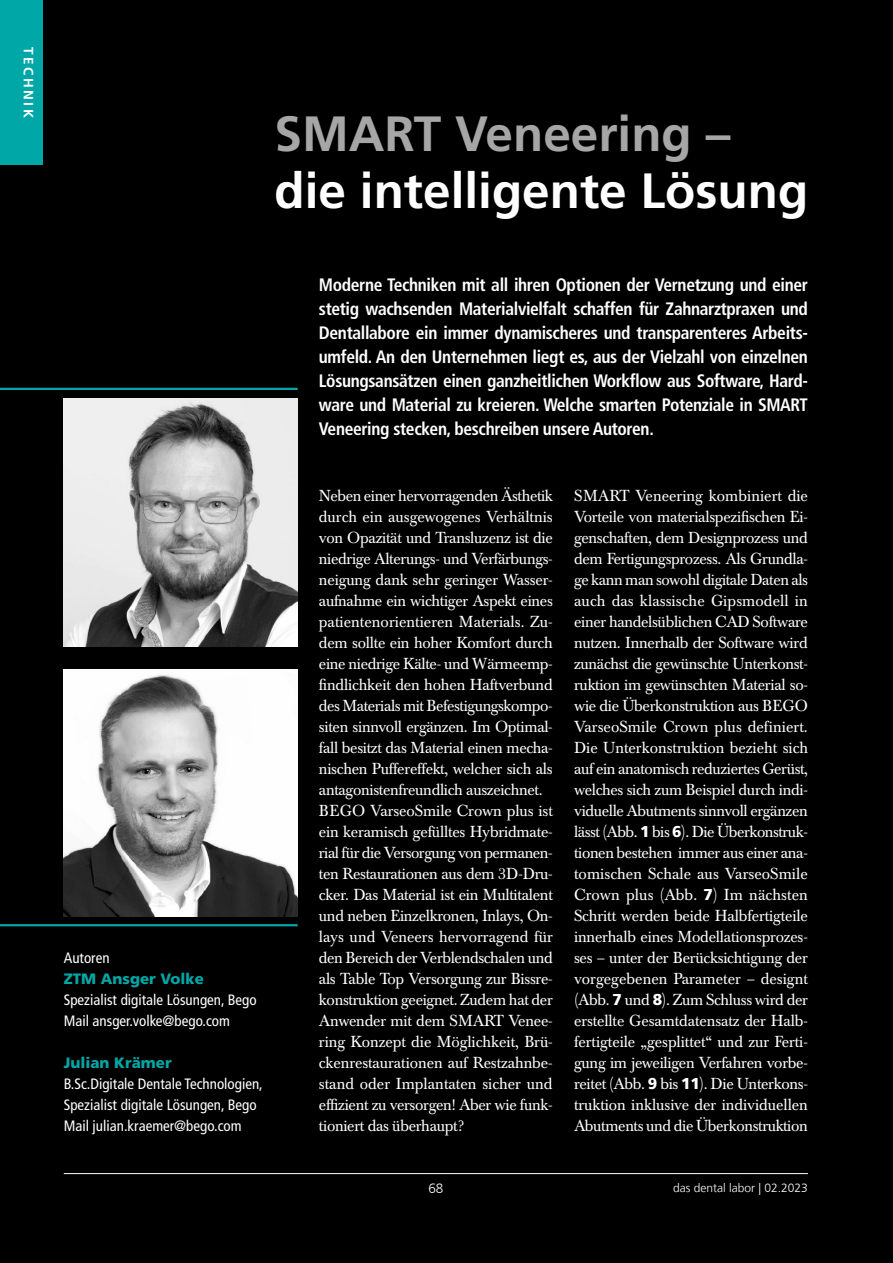
<style>
.page{position:relative;width:893px;height:1263px;background:#000}
.page>*{position:absolute;margin:0;border:0;box-sizing:border-box;transform-origin:0 0}
.t1{font:700 49.5px "Frutiger LT Std";color:#fff}
.t2{font:700 49.5px "Frutiger LT Std";color:#a6a6a7}
.t3{font:700 condensed 18px/24px "Frutiger LT Std";letter-spacing:-.02em;color:#fff;text-align:justify}
.t4{font:15.75px/21px "Baskerville BE";letter-spacing:-.02em;color:#fff}
.t5{font:condensed 15px/21px "Frutiger LT Std";color:#fff}
.t6{font:900 15px "Frutiger LT Std";color:#00a7a7}
.t7{font:700 13.5px "Frutiger LT Std";letter-spacing:.18em;color:#fff}
.t8{font:300 13.5px "Frutiger LT Com";color:#fff}
.t9{font:300 12px "Frutiger LT Com";color:#fff}
.s1{font-family:"Frutiger LT Std";font-weight:900}
</style>
<div class="page">
<hr style="left:64px;top:1173px;width:744px;height:1px;background:#fff">
<div style="left:0;top:0;width:43px;height:165px;background:#00a7a7"></div>
<hr style="left:0;top:924px;width:298px;height:2px;background:#00a7a7">
<hr style="left:0;top:388px;width:298px;height:2px;background:#00a7a7">
<img style="left:64px;top:669px;width:234px;height:247px">
<img style="left:64px;top:399px;width:234px;height:247px">
<p class="t7" style="left:37px;top:47px;width:72px;rotate:90deg">TECHNIK</p>
<h1 class="t2" style="left:275px;top:104px;width:457px">SMART Veneering –</h1>
<h1 class="t1" style="left:275px;top:161px;width:535px">die intelligente Lösung</h1>
<p class="t5" style="left:64px;top:948px;width:47px">Autoren</p>
<p class="t6" style="left:64px;top:970px;width:142px">ZTM Ansger Volke</p>
<p class="t5" style="left:64px;top:990px;width:194px">Spezialist digitale Lösungen, Bego<br>Mail ansger.volke@bego.com</p>
<p class="t6" style="left:64px;top:1054px;width:109px">Julian Krämer</p>
<p class="t5" style="left:64px;top:1074px;width:201px">B.Sc.Digitale Dentale Technologien,<br>Spezialist digitale Lösungen, Bego<br>Mail julian.kraemer@bego.com</p>
<p class="t3" style="left:319px;top:273px;width:490px">Moderne Techniken mit all ihren Optionen der Vernetzung und einer stetig wachsenden Materialvielfalt schaffen für Zahnarztpraxen und Dentallabore ein immer dynamischeres und transparenteres Arbeits&shy;umfeld. An den Unternehmen liegt es, aus der Vielzahl von einzelnen Lösungsansätzen einen ganzheitlichen Workflow aus Software, Hard&shy;ware und Material zu kreieren. Welche smarten Potenziale in SMART Veneering stecken, beschreiben unsere Autoren.</p>
<p class="t4" style="left:319px;top:486px;width:235px">Neben einer hervorragenden Ästhetik durch ein ausgewogenes Verhältnis von Opazität und Transluzenz ist die niedrige Alterungs- und Verfärbungs&shy;neigung dank sehr geringer Wasser&shy;aufnahme ein wichtiger Aspekt eines patientenorientieren Materials. Zu&shy;dem sollte ein hoher Komfort durch eine niedrige Kälte- und Wärmeemp&shy;findlichkeit den hohen Haftverbund des Materials mit Befestigungskompo&shy;siten sinnvoll ergänzen. Im Optimal&shy;fall besitzt das Material einen mecha&shy;nischen Puffereffekt, welcher sich als antagonistenfreundlich auszeichnet.<br>BEGO VarseoSmile Crown plus ist ein keramisch gefülltes Hybridmate&shy;rial für die Versorgung von permanen&shy;ten Restaurationen aus dem 3D-Dru&shy;cker. Das Material ist ein Multitalent und neben Einzelkronen, Inlays, On&shy;lays und Veneers hervorragend für den Bereich der Verblendschalen und als Table Top Versorgung zur Bissre&shy;konstruktion geeignet. Zudem hat der Anwender mit dem SMART Venee&shy;ring Konzept die Möglichkeit, Brü&shy;ckenrestaurationen auf Restzahnbe&shy;stand oder Implantaten sicher und effizient zu versorgen! Aber wie funk&shy;tioniert das überhaupt?</p>
<p class="t4" style="left:574px;top:486px;width:235px;text-align:justify">SMART Veneering kombiniert die Vorteile von materialspezifischen Ei&shy;genschaften, dem Designprozess und dem Fertigungsprozess. Als Grundla&shy;ge kann man sowohl digitale Daten als auch das klassische Gipsmodell in einer handelsüblichen CAD Software nutzen. Innerhalb der Software wird zunächst die gewünschte Unterkonst&shy;ruktion im gewünschten Material so&shy;wie die Überkonstruktion aus BEGO VarseoSmile Crown plus definiert.<br>Die Unterkonstruktion bezieht sich auf ein anatomisch reduziertes Gerüst, welches sich zum Beispiel durch indi&shy;viduelle Abutments sinnvoll ergänzen lässt (Abb. <span class="s1">1</span> bis <span class="s1">6</span>). Die Überkonstruk&shy;tionen bestehen immer aus einer ana&shy;tomischen Schale aus VarseoSmile Crown plus (Abb. <span class="s1">7</span>) Im nächsten Schritt werden beide Halbfertigteile innerhalb eines Modellationsprozes&shy;ses – unter der Berücksichtigung der vorgegebenen Parameter – designt (Abb. <span class="s1">7</span> und <span class="s1">8</span>). Zum Schluss wird der erstellte Gesamtdatensatz der Halb&shy;fertigteile „gesplittet“ und zur Ferti&shy;gung im jeweiligen Verfahren vorbe&shy;reitet (Abb. <span class="s1">9</span> bis <span class="s1">11</span>). Die Unterkons&shy;truktion inklusive der individuellen Abutments und die Überkonstruktion</p>
<p class="t8" style="left:428px;top:1181px;width:17px">68</p>
<p class="t9" style="left:673px;top:1181px;width:136px">das dental labor | 02.2023</p>
</div>
